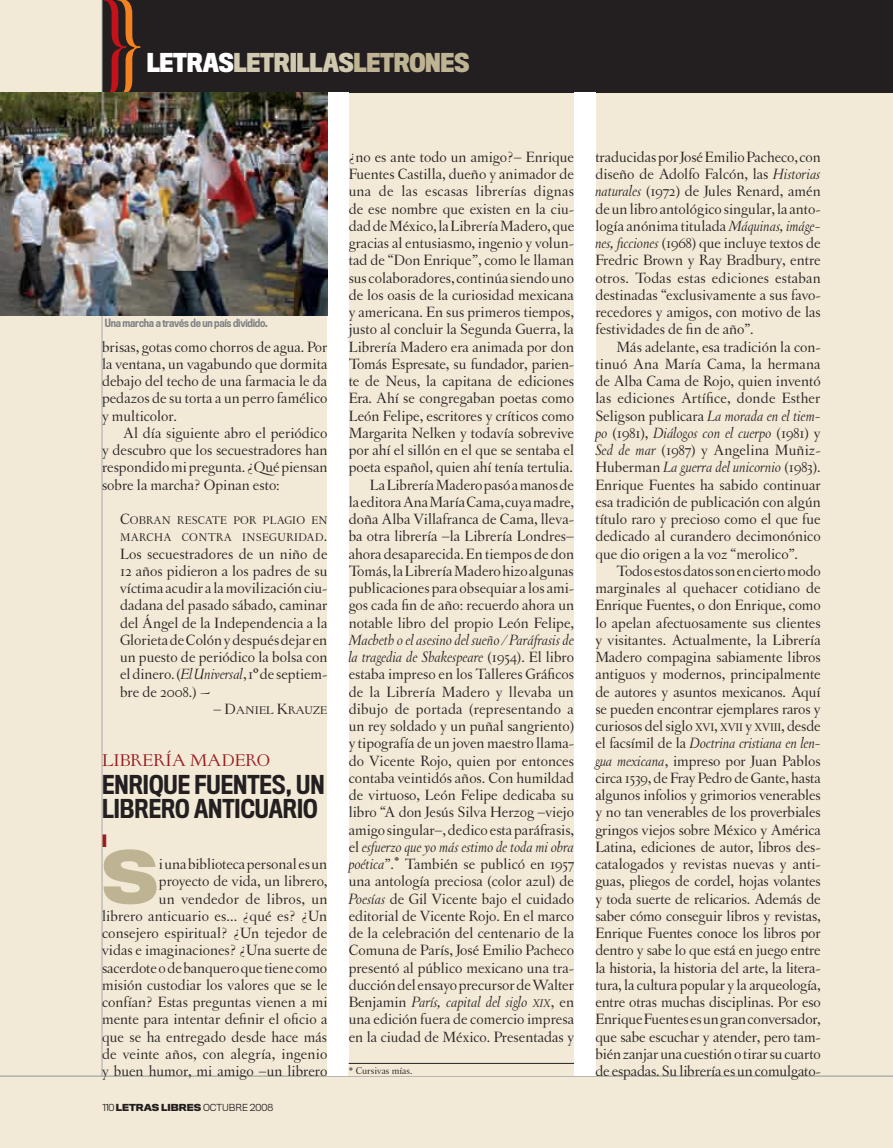
<style>
.page{position:relative;width:893px;height:1148px;background:#f2ead7}
.page>*{position:absolute;margin:0;border:0;box-sizing:border-box;transform-origin:0 0}
.t1{font:700 67.65px "Titling Gothic FB Normal";color:#beb493}
.t2{font:500 24px/24px "Titling Gothic FB Cond";color:#231f20}
.t3{font:700 24px "Titling Gothic FB Cond";letter-spacing:-.01em;color:#d0c9af}
.t4{font:18px "Letras Oldstyle Expert";color:#981a1e}
.t5{font:15.75px/17.2px "Letras Oldstyle";color:#231f20;text-align:justify}
.t6{font:700 15.75px "Titling Gothic FB Cond";color:#981a1e}
.t7{font:11.85px/17.2px "Letras Oldstyle";letter-spacing:.015em;color:#231f20}
.t8{font:11.85px "Letras Oldstyle Expert";color:#231f20}
.t9{font:500 10.5px "Titling Gothic FB Cond";color:#808285}
.t10{font:10.5px "Letras Oldstyle";color:#231f20}
.t11{font:300 9px "Titling Gothic FB Normal";color:#231f20}
.s1{color:#fff}
.s2{color:#beb493}
.s3{font-size:15.75px}
.s4{font-style:italic}
.s5{font-family:"Times"}
.s6{font-weight:700}
.s7{font-style:italic;font-size:11.85px}
.s8{font-size:11.85px}
</style>
<div class="page">
<div style="left:102px;top:0;width:791px;height:93px;background:#231f20"></div>
<hr style="left:102px;top:0;width:1px;height:1076px;background:#a8a9ad">
<hr style="left:0;top:1076px;width:893px;height:1px;background:#939598">
<div style="left:327px;top:93px;width:22px;height:983px;background:#fff"></div>
<div style="left:574px;top:93px;width:21px;height:983px;background:#fff"></div>
<svg style="left:103px;top:0;width:39px;height:93px"></svg>
<img style="left:0;top:93px;width:328px;height:223px">
<hr style="left:349px;top:1063px;width:225px;height:1px;background:#231f20">
<h2 class="t3" style="left:147px;top:48px;width:324px"><span class="s1">LETRAS</span>LETRILLAS<span class="s2">LETRONES</span></h2>
<p class="t9" style="left:105px;top:316px;width:165px">UNA MARCHA A TRAVÉS DE UN PAÍS DIVIDIDO.</p>
<p class="t5" style="left:102px;top:338px;width:227px">brisas, gotas como chorros de agua. Por la ventana, un vagabundo que dormita debajo del techo de una farmacia le da pedazos de su torta a un perro famélico y multicolor.</p>
<p class="t5" style="left:102px;top:424px;width:227px;text-indent:21px">Al día siguiente abro el periódico y descubro que los secuestradores han respondido mi pregunta. ¿Qué piensan sobre la marcha? Opinan esto:</p>
<p class="t7" style="left:120px;top:512px;width:209px"><span class="s3">C</span>OBRAN RESCATE POR PLAGIO EN<br>MARCHA CONTRA INSEGURIDAD<span class="s3">.</span></p>
<p class="t5" style="left:120px;top:545px;width:209px">Los secuestradores de un niño de 12 años pidieron a los padres de su víctima acudir a la movilización ciu&shy;dadana del pasado sábado, caminar del Ángel de la Independencia a la Glorieta de Colón y después dejar en un puesto de periódico la bolsa con el dinero. (<span class="s4">El Universal</span>, 1<span class="s5">º</span> de septiem&shy;bre de 2008.) ~</p>
<p class="t8" style="left:213px;top:703px;width:115px"><span class="s3">–</span> <span class="s3">D</span>ANIEL <span class="s3">K</span>RAUZE</p>
<p class="t4" style="left:102px;top:750px;width:170px">LIBRERÍA MADERO</p>
<h2 class="t2" style="left:102px;top:773px;width:224px">ENRIQUE FUENTES, UN<br>LIBRERO ANTICUARIO</h2>
<p class="t6" style="left:102px;top:831px;width:5px">I</p>
<h1 class="t1" style="left:102px;top:835px;width:55px">S</h1>
<p class="t5" style="left:102px;top:855px;width:227px;text-align:right">i una biblioteca personal es un<br>proyecto de vida, un librero,<br>un vendedor de libros, un<br>librero anticuario es... ¿qué es? ¿Un consejero espiritual? ¿Un tejedor de vidas e imaginaciones? ¿Una suerte de sacerdote o de banquero que tiene como misión custodiar los valores que se le confían? Estas preguntas vienen a mi mente para intentar definir el oficio a que se ha entregado desde hace más de veinte años, con alegría, ingenio y buen humor, mi amigo –un librero</p>
<p class="t11" style="left:102px;top:1102px;width:173px">110 <span class="s6">LETRAS LIBRES</span> OCTUBRE 2008</p>
<p class="t5" style="left:349px;top:148px;width:227px;text-align:right">¿no es ante todo un amigo?– Enrique Fuentes Castilla, dueño y animador de una de las escasas librerías dignas de ese nombre que existen en la ciu&shy;dad de México, la Librería Madero, que gracias al entusiasmo, ingenio y volun&shy;tad de “Don Enrique”, como le llaman sus colaboradores, continúa siendo uno de los oasis de la curiosidad mexicana y americana. En sus primeros tiempos, justo al concluir la Segunda Guerra, la Librería Madero era animada por don Tomás Espresate, su fundador, parien&shy;te de Neus, la capitana de ediciones era. Ahí se congregaban poetas como León Felipe, escritores y críticos como Margarita Nelken y todavía sobrevive por ahí el sillón en el que se sentaba el poeta español, quien ahí tenía tertulia.<br>La Librería Madero pasó a manos de<br>la editora Ana María Cama, cuya madre, doña Alba Villafranca de Cama, lleva&shy;ba otra librería –la Librería Londres– ahora desaparecida. En tiempos de don Tomás, la Librería Madero hizo algunas publicaciones para obsequiar a los ami&shy;gos cada fin de año: recuerdo ahora un notable libro del propio León Felipe,</p>
<p class="t5" style="left:349px;top:631px;width:227px"><span class="s4">Macbeth o el asesino del sueño / Paráfrasis de la tragedia de Shakespeare</span> (1954). El libro estaba impreso en los Talleres Gráficos de la Librería Madero y llevaba un dibujo de portada (representando a un rey soldado y un puñal sangriento) y tipografía de un joven maestro llama&shy;do Vicente Rojo, quien por entonces contaba veintidós años. Con humildad de virtuoso, León Felipe dedicaba su libro “A don Jesús Silva Herzog –viejo amigo singular–, dedico esta paráfrasis, el <span class="s4">esfuerzo que yo más estimo de toda mi obra poética</span>”.<sup>*</sup> También se publicó en 1957 una antología preciosa (color azul) de <span class="s4">Poesías</span> de Gil Vicente bajo el cuidado editorial de Vicente Rojo. En el marco de la celebración del centenario de la Comuna de París, José Emilio Pacheco presentó al público mexicano una tra&shy;ducción del ensayo precursor de Walter Benjamin <span class="s4">París, capital del siglo</span> <span class="s7">xix</span>, en una edición fuera de comercio impresa en la ciudad de México. Presentadas y</p>
<p class="t10" style="left:349px;top:1065px;width:65px">* Cursivas mías.</p>
<p class="t5" style="left:595px;top:148px;width:227px">traducidas por José Emilio Pacheco, con diseño de Adolfo Falcón, las <span class="s4">Historias naturales</span> (1972) de Jules Renard, amén de un libro antológico singular, la anto&shy;logía anónima titulada <span class="s4">Máquinas, imáge&shy;nes, ficciones</span> (1968) que incluye textos de Fredric Brown y Ray Bradbury, entre otros. Todas estas ediciones estaban destinadas “exclusivamente a sus favo&shy;recedores y amigos, con motivo de las festividades de fin de año”.</p>
<p class="t5" style="left:595px;top:338px;width:227px;text-indent:21px">Más adelante, esa tradición la con&shy;tinuó Ana María Cama, la hermana de Alba Cama de Rojo, quien inventó las ediciones Artífice, donde Esther Seligson publicara <span class="s4">La morada en el tiem&shy;po</span> (1981), <span class="s4">Diálogos con el cuerpo</span> (1981) y <span class="s4">Sed de mar</span> (1987) y Angelina Muñiz-Huberman <span class="s4">La guerra del unicornio</span> (1983).<br>Enrique Fuentes ha sabido continuar esa tradición de publicación con algún título raro y precioso como el que fue dedicado al curandero decimonónico que dio origen a la voz “merolico”.</p>
<p class="t5" style="left:595px;top:562px;width:227px;text-indent:21px">Todos estos datos son en cierto modo marginales al quehacer cotidiano de Enrique Fuentes, o don Enrique, como lo apelan afectuosamente sus clientes y visitantes. Actualmente, la Librería Madero compagina sabiamente libros antiguos y modernos, principalmente de autores y asuntos mexicanos. Aquí se pueden encontrar ejemplares raros y curiosos del siglo <span class="s8">XVI</span>, <span class="s8">XVII</span> y <span class="s8">XVIII</span>, desde el facsímil de la <span class="s4">Doctrina cristiana en len&shy;gua mexicana</span>, impreso por Juan Pablos circa 1539, de Fray Pedro de Gante, hasta algunos infolios y grimorios venerables y no tan venerables de los proverbiales gringos viejos sobre México y América Latina, ediciones de autor, libros des&shy;catalogados y revistas nuevas y anti&shy;guas, pliegos de cordel, hojas volantes y toda suerte de relicarios. Además de saber cómo conseguir libros y revistas, Enrique Fuentes conoce los libros por dentro y sabe lo que está en juego entre la historia, la historia del arte, la litera&shy;tura, la cultura popular y la arqueología, entre otras muchas disciplinas. Por eso Enrique Fuentes es un gran conversador, que sabe escuchar y atender, pero tam&shy;bién zanjar una cuestión o tirar su cuarto de espadas. Su librería es un comulgato-</p>
</div>
